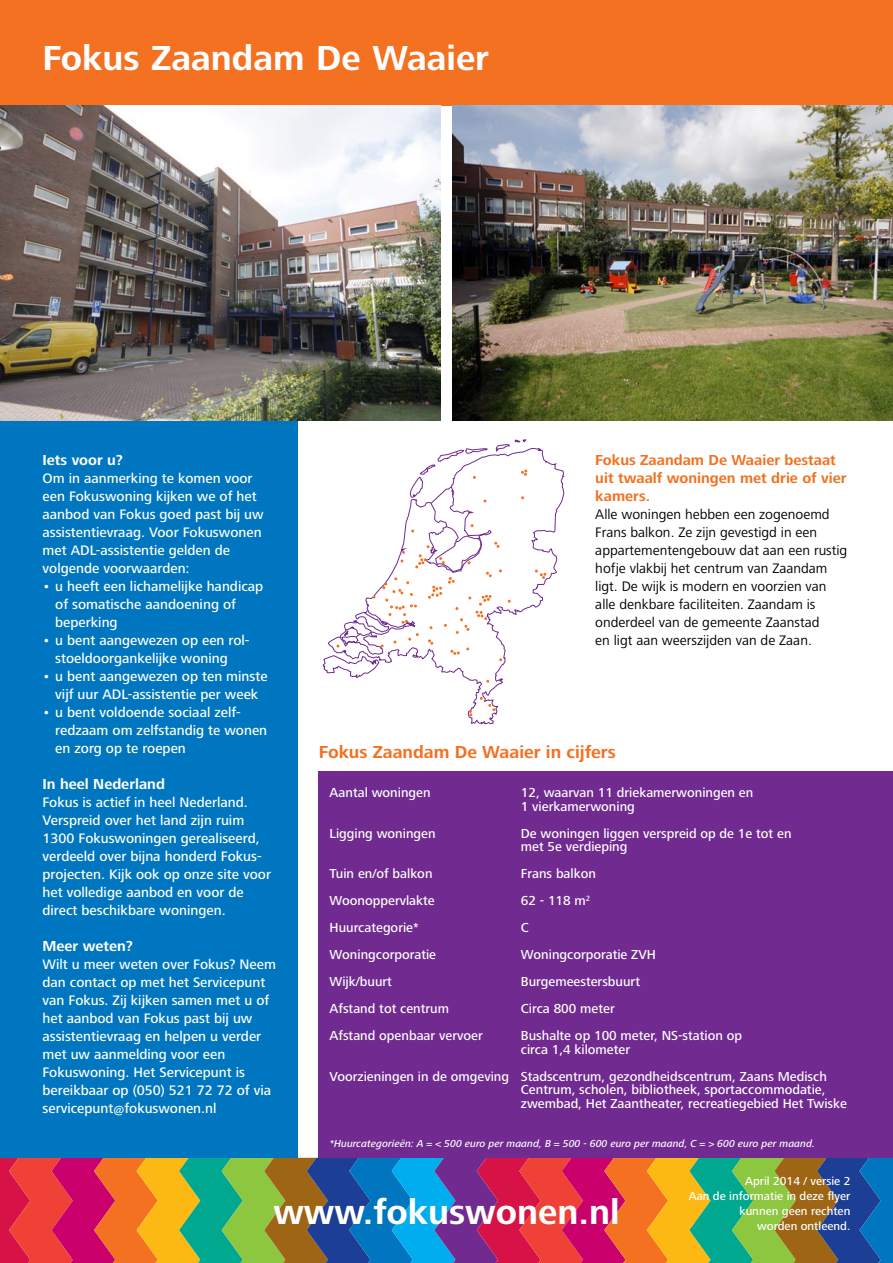
<style>
.page{position:relative;width:893px;height:1263px;background:#fff}
.page>*{position:absolute;margin:0;border:0;box-sizing:border-box;transform-origin:0 0}
.t1{font:700 36px "Frutiger Next LT";color:#fff}
.t2{font:700 18px "Frutiger Next LT";color:#f37121}
.t3{font:700 15px/18px "Frutiger Next LT";color:#f37121}
.t4{font:700 15px "Frutiger Next LT";color:#fff}
.t5{font:500 14.25px/18px "Frutiger Next LT";color:#fff}
.t6{font:14.25px/18px "Frutiger Next LT";color:#000}
.t7{font:500 13.5px/13.5px "Frutiger Next LT";color:#fff}
.t8{font:500 12px/15px "Frutiger Next LT";color:#fff;text-align:right}
.t9{font:italic 500 10.5px "Frutiger Next LT";color:#fff}
</style>
<div class="page">
<div style="left:0;top:0;width:893px;height:105px;background:#f37121"></div>
<svg style="left:0;top:1158px;width:893px;height:105px;background:#8c6a5e"></svg>
<div style="left:0;top:421px;width:298px;height:737px;background:#0076c0"></div>
<img style="left:0;top:105px;width:440px;height:316px">
<img style="left:453px;top:105px;width:440px;height:316px">
<svg style="left:405px;top:448px;width:160px;height:277px"></svg>
<svg style="left:496px;top:439px;width:31px;height:13px"></svg>
<svg style="left:469px;top:710px;width:3px;height:6px"></svg>
<svg style="left:535px;top:570px;width:11px;height:9px"></svg>
<svg style="left:480px;top:697px;width:15px;height:14px"></svg>
<svg style="left:521px;top:469px;width:6px;height:7px"></svg>
<svg style="left:410px;top:448px;width:78px;height:56px"></svg>
<svg style="left:322px;top:524px;width:180px;height:159px"></svg>
<div style="left:319px;top:771px;width:574px;height:387px;background:#712b90"></div>
<h1 class="t1" style="left:43px;top:38px;width:448px">Fokus Zaandam De Waaier</h1>
<p class="t4" style="left:43px;top:452px;width:82px">Iets voor u?</p>
<p class="t5" style="left:43px;top:470px;width:223px">Om in aanmerking te komen voor een Fokuswoning kijken we of het aanbod van Fokus goed past bij uw assistentievraag. Voor Fokuswonen met ADL-assistentie gelden de volgende voorwaarden:</p>
<p class="t5" style="left:55px;top:578px;width:210px;text-indent:-13px">• u heeft een lichamelijke handicap of somatische aandoening of beperking</p>
<p class="t5" style="left:55px;top:631px;width:196px;text-indent:-13px">• u bent aangewezen op een rol&shy;stoeldoorgankelijke woning</p>
<p class="t5" style="left:43px;top:667px;width:227px;text-align:center">• u bent aangewezen op ten minste vijf uur ADL-assistentie per week</p>
<p class="t5" style="left:55px;top:703px;width:213px;text-indent:-13px">• u bent voldoende sociaal zelf&shy;redzaam om zelfstandig te wonen en zorg op te roepen</p>
<p class="t4" style="left:43px;top:776px;width:124px">In heel Nederland</p>
<p class="t5" style="left:43px;top:794px;width:230px">Fokus is actief in heel Nederland.<br>Verspreid over het land zijn ruim 1300 Fokuswoningen gerealiseerd, verdeeld over bijna honderd Fokus&shy;projecten. Kijk ook op onze site voor het volledige aanbod en voor de direct beschikbare woningen.</p>
<p class="t4" style="left:43px;top:938px;width:92px">Meer weten?</p>
<p class="t5" style="left:43px;top:956px;width:235px">Wilt u meer weten over Fokus? Neem dan contact op met het Servicepunt van Fokus. Zij kijken samen met u of het aanbod van Fokus past bij uw assistentievraag en helpen u verder met uw aanmelding voor een<br>Fokuswoning. Het Servicepunt is bereikbaar op (050) 521 72 72 of via servicepunt@fokuswonen.nl</p>
<p class="t3" style="left:595px;top:451px;width:253px">Fokus Zaandam De Waaier bestaat uit twaalf woningen met drie of vier kamers.</p>
<p class="t6" style="left:595px;top:506px;width:254px">Alle woningen hebben een zogenoemd Frans balkon. Ze zijn gevestigd in een appartementengebouw dat aan een rustig hofje vlakbij het centrum van Zaandam ligt. De wijk is modern en voorzien van alle denkbare faciliteiten. Zaandam is onderdeel van de gemeente Zaanstad<br>en ligt aan weerszijden van de Zaan.</p>
<p class="t2" style="left:319px;top:742px;width:298px">Fokus Zaandam De Waaier in cijfers</p>
<p class="t7" style="left:330px;top:786px;width:103px">Aantal woningen</p>
<p class="t7" style="left:521px;top:786px;width:234px">12, waarvan 11 driekamerwoningen en<br>1 vierkamerwoning</p>
<p class="t7" style="left:330px;top:826px;width:108px">Ligging woningen</p>
<p class="t7" style="left:521px;top:826px;width:272px">De woningen liggen verspreid op de 1e tot en met 5e verdieping</p>
<p class="t7" style="left:330px;top:867px;width:105px">Tuin en/of balkon</p>
<p class="t7" style="left:521px;top:867px;width:77px">Frans balkon</p>
<p class="t7" style="left:330px;top:894px;width:107px">Woonoppervlakte</p>
<p class="t7" style="left:521px;top:894px;width:71px">62 - 118 m<sup>2</sup></p>
<p class="t7" style="left:330px;top:921px;width:91px">Huurcategorie*</p>
<p class="t7" style="left:521px;top:921px;width:10px">C</p>
<p class="t7" style="left:330px;top:948px;width:108px">Woningcorporatie</p>
<p class="t7" style="left:521px;top:948px;width:137px">Woningcorporatie ZVH</p>
<p class="t7" style="left:330px;top:975px;width:64px">Wijk/buurt</p>
<p class="t7" style="left:521px;top:975px;width:121px">Burgemeestersbuurt</p>
<p class="t7" style="left:330px;top:1002px;width:121px">Afstand tot centrum</p>
<p class="t7" style="left:521px;top:1002px;width:95px">Circa 800 meter</p>
<p class="t7" style="left:330px;top:1029px;width:155px">Afstand openbaar vervoer</p>
<p class="t7" style="left:521px;top:1029px;width:223px">Bushalte op 100 meter, NS-station op circa 1,4 kilometer</p>
<p class="t7" style="left:521px;top:1069px;width:328px;text-indent:-191px">Voorzieningen in de omgeving Stadscentrum, gezondheidscentrum, Zaans Medisch<br>Centrum, scholen, bibliotheek, sportaccommodatie, zwembad, Het Zaantheater, recreatiegebied Het Twiske</p>
<p class="t9" style="left:330px;top:1137px;width:487px">*Huurcategorieën: A = &lt; 500 euro per maand, B = 500 - 600 euro per maand, C = &gt; 600 euro per maand.</p>
<h1 class="t1" style="left:273px;top:1192px;width:348px">www.fokuswonen.nl</h1>
<p class="t8" style="left:689px;top:1174px;width:163px">April 2014 / versie 2<br>Aan de informatie in deze flyer kunnen geen rechten<br>worden ontleend.</p>
</div>
